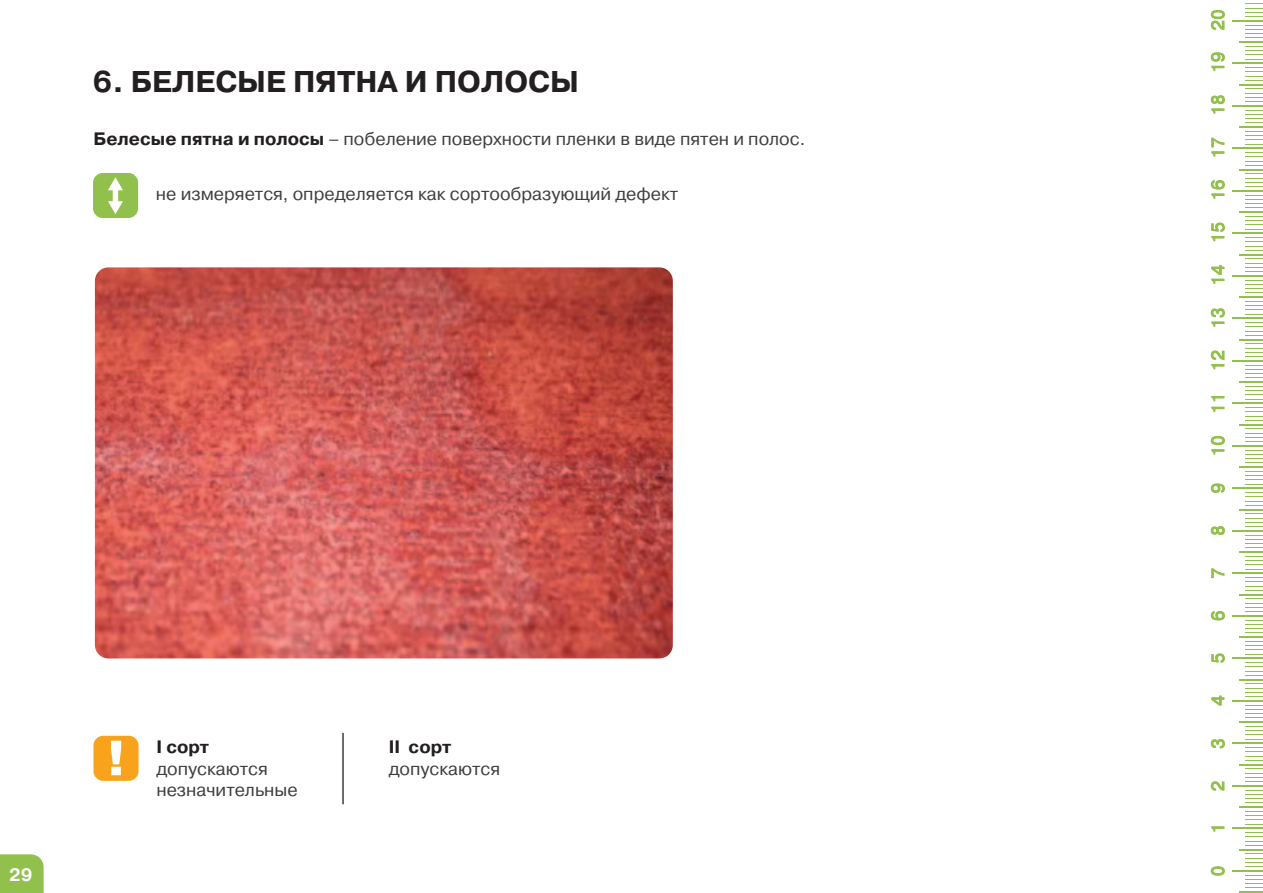
<style>
.page{position:relative;width:1263px;height:893px;background:#fff}
.page>*{position:absolute;margin:0;border:0;box-sizing:border-box;transform-origin:0 0}
.t1{font:700 30px "Pragmatica C";color:#231f20}
.t2{font:18px/21.6px "Pragmatica C";color:#3e3e3f}
.t3{font:700 18px "Pragmatica C";color:#fff}
.s1{font-weight:700;color:#231f20}
</style>
<div class="page">
<hr style="left:1239px;top:891px;width:23px;height:2px;background:#92c04c">
<hr style="left:1232px;top:870px;width:30px;height:2px;background:#92c04c">
<hr style="left:1232px;top:828px;width:30px;height:1px;background:#92c04c">
<hr style="left:1239px;top:806px;width:23px;height:2px;background:#92c04c">
<hr style="left:1231px;top:785px;width:31px;height:2px;background:#92c04c">
<hr style="left:1232px;top:743px;width:30px;height:1px;background:#92c04c">
<hr style="left:1239px;top:721px;width:23px;height:2px;background:#92c04c">
<hr style="left:1231px;top:700px;width:31px;height:2px;background:#92c04c">
<hr style="left:1232px;top:658px;width:30px;height:1px;background:#92c04c">
<hr style="left:1239px;top:636px;width:23px;height:2px;background:#92c04c">
<hr style="left:1232px;top:615px;width:30px;height:2px;background:#92c04c">
<hr style="left:1231px;top:573px;width:31px;height:1px;background:#92c04c">
<hr style="left:1232px;top:530px;width:30px;height:2px;background:#92c04c">
<hr style="left:1231px;top:488px;width:31px;height:1px;background:#92c04c">
<hr style="left:1239px;top:551px;width:23px;height:2px;background:#92c04c">
<hr style="left:1239px;top:466px;width:23px;height:2px;background:#92c04c">
<hr style="left:1232px;top:445px;width:30px;height:2px;background:#92c04c">
<hr style="left:1232px;top:403px;width:30px;height:1px;background:#92c04c">
<hr style="left:1239px;top:381px;width:23px;height:2px;background:#92c04c">
<hr style="left:1231px;top:360px;width:31px;height:2px;background:#92c04c">
<hr style="left:1232px;top:318px;width:30px;height:1px;background:#92c04c">
<hr style="left:1239px;top:296px;width:23px;height:2px;background:#92c04c">
<hr style="left:1231px;top:275px;width:31px;height:2px;background:#92c04c">
<hr style="left:1232px;top:233px;width:30px;height:1px;background:#92c04c">
<hr style="left:1239px;top:211px;width:23px;height:2px;background:#92c04c">
<hr style="left:1232px;top:190px;width:30px;height:2px;background:#92c04c">
<hr style="left:1231px;top:148px;width:31px;height:1px;background:#92c04c">
<hr style="left:1232px;top:105px;width:30px;height:2px;background:#92c04c">
<hr style="left:1231px;top:63px;width:31px;height:1px;background:#92c04c">
<hr style="left:1239px;top:126px;width:23px;height:2px;background:#92c04c">
<hr style="left:1239px;top:41px;width:23px;height:2px;background:#92c04c">
<hr style="left:1231px;top:20px;width:31px;height:2px;background:#92c04c">
<hr style="left:1240px;top:891px;width:23px;height:2px;background:#92c04c">
<svg style="left:1245px;top:875px;width:18px;height:13px"></svg>
<hr style="left:1233px;top:870px;width:30px;height:2px;background:#92c04c">
<svg style="left:1239px;top:832px;width:24px;height:35px"></svg>
<hr style="left:1233px;top:828px;width:30px;height:1px;background:#92c04c">
<svg style="left:1245px;top:811px;width:18px;height:14px"></svg>
<hr style="left:1240px;top:806px;width:23px;height:2px;background:#92c04c">
<svg style="left:1245px;top:790px;width:18px;height:13px"></svg>
<hr style="left:1232px;top:785px;width:31px;height:2px;background:#92c04c">
<hr style="left:1233px;top:743px;width:30px;height:1px;background:#92c04c">
<hr style="left:1240px;top:721px;width:23px;height:2px;background:#92c04c">
<hr style="left:1232px;top:700px;width:31px;height:2px;background:#92c04c">
<hr style="left:1233px;top:658px;width:30px;height:1px;background:#92c04c">
<hr style="left:1240px;top:636px;width:23px;height:2px;background:#92c04c">
<hr style="left:1233px;top:615px;width:30px;height:2px;background:#92c04c">
<hr style="left:1232px;top:573px;width:31px;height:1px;background:#92c04c">
<hr style="left:1233px;top:530px;width:30px;height:2px;background:#92c04c">
<hr style="left:1232px;top:488px;width:31px;height:1px;background:#92c04c">
<hr style="left:1240px;top:551px;width:23px;height:2px;background:#92c04c">
<hr style="left:1240px;top:466px;width:23px;height:2px;background:#92c04c">
<hr style="left:1233px;top:445px;width:30px;height:2px;background:#92c04c">
<hr style="left:1233px;top:403px;width:30px;height:1px;background:#92c04c">
<hr style="left:1240px;top:381px;width:23px;height:2px;background:#92c04c">
<hr style="left:1232px;top:360px;width:31px;height:2px;background:#92c04c">
<hr style="left:1233px;top:318px;width:30px;height:1px;background:#92c04c">
<hr style="left:1232px;top:275px;width:31px;height:2px;background:#92c04c">
<hr style="left:1233px;top:233px;width:30px;height:1px;background:#92c04c">
<hr style="left:1240px;top:211px;width:23px;height:2px;background:#92c04c">
<hr style="left:1233px;top:190px;width:30px;height:2px;background:#92c04c">
<hr style="left:1232px;top:148px;width:31px;height:1px;background:#92c04c">
<hr style="left:1233px;top:105px;width:30px;height:2px;background:#92c04c">
<hr style="left:1232px;top:63px;width:31px;height:1px;background:#92c04c">
<hr style="left:1240px;top:126px;width:23px;height:2px;background:#92c04c">
<hr style="left:1240px;top:41px;width:23px;height:2px;background:#92c04c">
<hr style="left:1232px;top:20px;width:31px;height:2px;background:#92c04c">
<svg style="left:1239px;top:747px;width:24px;height:35px"></svg>
<svg style="left:1245px;top:726px;width:18px;height:14px"></svg>
<svg style="left:1245px;top:705px;width:18px;height:13px"></svg>
<svg style="left:1239px;top:662px;width:24px;height:35px"></svg>
<svg style="left:1245px;top:641px;width:18px;height:14px"></svg>
<svg style="left:1245px;top:620px;width:18px;height:13px"></svg>
<svg style="left:1239px;top:577px;width:24px;height:35px"></svg>
<svg style="left:1245px;top:556px;width:18px;height:14px"></svg>
<svg style="left:1245px;top:535px;width:18px;height:13px"></svg>
<svg style="left:1239px;top:492px;width:24px;height:35px"></svg>
<svg style="left:1245px;top:471px;width:18px;height:14px"></svg>
<svg style="left:1245px;top:450px;width:18px;height:13px"></svg>
<svg style="left:1239px;top:407px;width:24px;height:35px"></svg>
<svg style="left:1245px;top:386px;width:18px;height:14px"></svg>
<svg style="left:1245px;top:365px;width:18px;height:13px"></svg>
<svg style="left:1239px;top:322px;width:24px;height:35px"></svg>
<svg style="left:1245px;top:280px;width:18px;height:35px"></svg>
<svg style="left:1239px;top:237px;width:24px;height:35px"></svg>
<svg style="left:1245px;top:216px;width:18px;height:14px"></svg>
<svg style="left:1245px;top:195px;width:18px;height:13px"></svg>
<svg style="left:1239px;top:152px;width:24px;height:35px"></svg>
<svg style="left:1245px;top:131px;width:18px;height:14px"></svg>
<svg style="left:1245px;top:110px;width:18px;height:13px"></svg>
<svg style="left:1239px;top:67px;width:24px;height:35px"></svg>
<svg style="left:1245px;top:46px;width:18px;height:14px"></svg>
<svg style="left:1245px;top:25px;width:18px;height:13px"></svg>
<svg style="left:1245px;top:3px;width:18px;height:14px"></svg>
<svg style="left:1211px;top:866px;width:14px;height:10px"></svg>
<svg style="left:1211px;top:826px;width:13px;height:6px"></svg>
<svg style="left:1211px;top:781px;width:13px;height:10px"></svg>
<svg style="left:1211px;top:739px;width:14px;height:9px"></svg>
<svg style="left:1211px;top:696px;width:13px;height:10px"></svg>
<svg style="left:1211px;top:653px;width:14px;height:10px"></svg>
<svg style="left:1211px;top:611px;width:14px;height:9px"></svg>
<svg style="left:1211px;top:568px;width:13px;height:10px"></svg>
<svg style="left:1211px;top:526px;width:14px;height:9px"></svg>
<svg style="left:1211px;top:484px;width:14px;height:9px"></svg>
<svg style="left:1211px;top:436px;width:14px;height:18px"></svg>
<svg style="left:1211px;top:407px;width:13px;height:5px"></svg>
<svg style="left:1211px;top:396px;width:13px;height:5px"></svg>
<svg style="left:1211px;top:351px;width:13px;height:18px"></svg>
<svg style="left:1211px;top:308px;width:14px;height:19px"></svg>
<svg style="left:1211px;top:265px;width:13px;height:19px"></svg>
<svg style="left:1211px;top:223px;width:14px;height:18px"></svg>
<svg style="left:1211px;top:180px;width:14px;height:19px"></svg>
<svg style="left:1211px;top:138px;width:13px;height:19px"></svg>
<svg style="left:1211px;top:95px;width:14px;height:19px"></svg>
<svg style="left:1211px;top:52px;width:14px;height:19px"></svg>
<svg style="left:1211px;top:10px;width:14px;height:20px"></svg>
<img style="left:95px;top:267px;width:578px;height:391px">
<div style="left:93px;top:736px;width:46px;height:45px;background:#f9a21c;border-radius:10px"></div>
<svg style="left:111px;top:741px;width:10px;height:34px"></svg>
<hr style="left:342px;top:733px;width:2px;height:71px;background:#3e3e3f">
<div style="left:93px;top:173px;width:45px;height:45px;background:#92c04c;border-radius:10px"></div>
<svg style="left:108px;top:177px;width:15px;height:37px"></svg>
<div style="left:0;top:854px;width:44px;height:39px;background:#92c04c"></div>
<p class="t1" style="left:93px;top:66px;width:488px">6. БЕЛЕСЫЕ ПЯТНА И ПОЛОСЫ</p>
<p class="t2" style="left:93px;top:128px;width:713px"><span class="s1">Белесые пятна и полосы</span> – побеление поверхности пленки в виде пятен и полос.</p>
<p class="t2" style="left:156px;top:183px;width:524px">не измеряется, определяется как сортообразующий дефект</p>
<p class="t3" style="left:9px;top:865px;width:25px">29</p>
<p class="t2" style="left:156px;top:736px;width:143px"><span class="s1">I сорт </span>допускаются незначительные</p>
<p class="t2" style="left:389px;top:736px;width:113px"><span class="s1">II сорт </span>допускаются</p>
</div>
